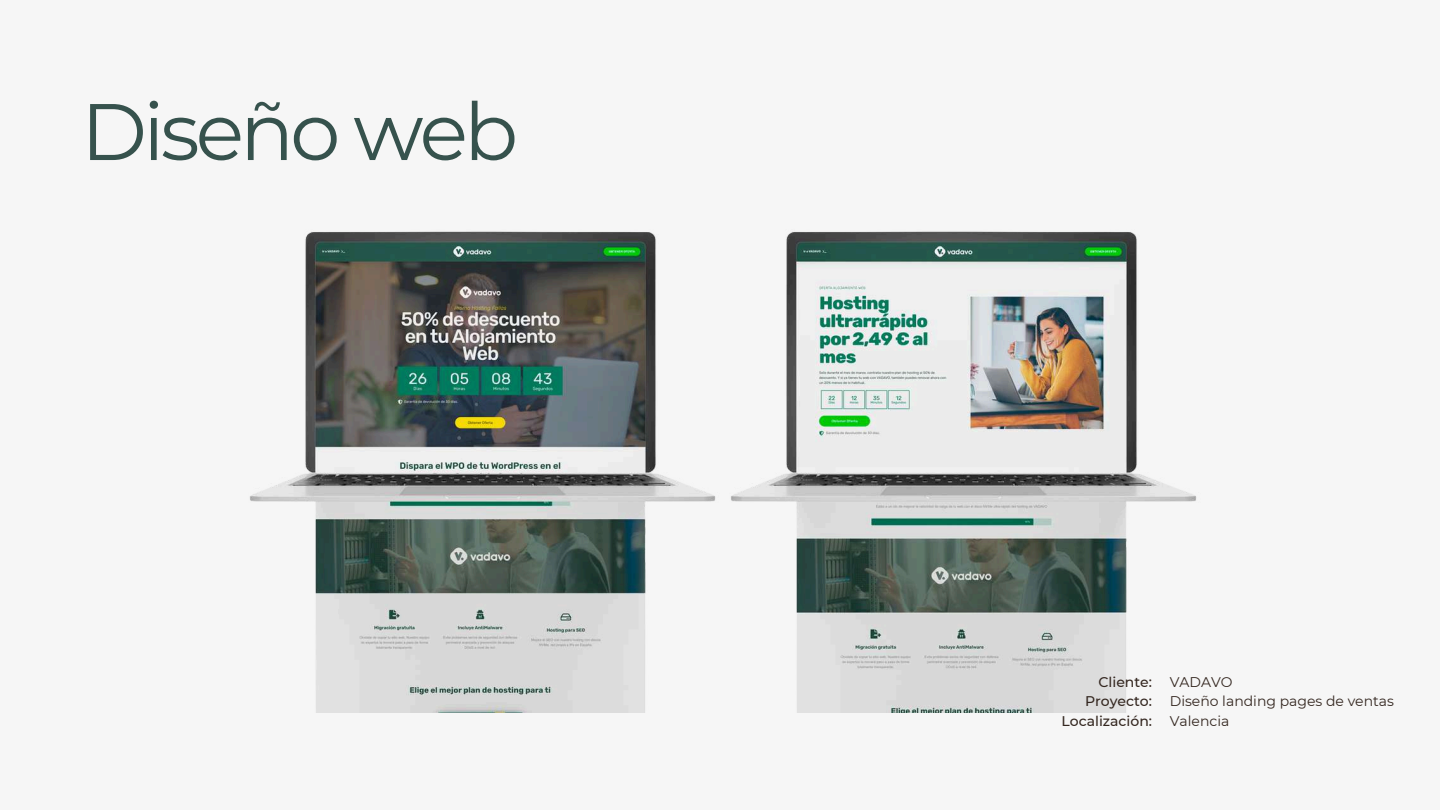
<style>
.page{position:relative;width:1440px;height:810px;background:#f6f6f6}
.page>*{position:absolute;margin:0;border:0;box-sizing:border-box;transform-origin:0 0}
.t1{font:80px "Montserrat";letter-spacing:-.05em;color:#36524d}
.t2{font:14px/19.5px "Montserrat";color:#342720}
.t3{font:500 14px/19.5px "Montserrat";color:#342720;text-align:right}
</style>
<div class="page">
<img style="left:250px;top:231px;width:403px;height:482px">
<img style="left:653px;top:231px;width:544px;height:482px">
<h1 class="t1" style="left:81px;top:83px;width:439px">Diseño web</h1>
<p class="t3" style="left:1062px;top:672px;width:92px">Cliente:<br>Proyecto:<br>Localización:</p>
<p class="t2" style="left:1170px;top:672px;width:226px">VADAVO<br>Diseño landing pages de ventas<br>Valencia</p>
</div>
